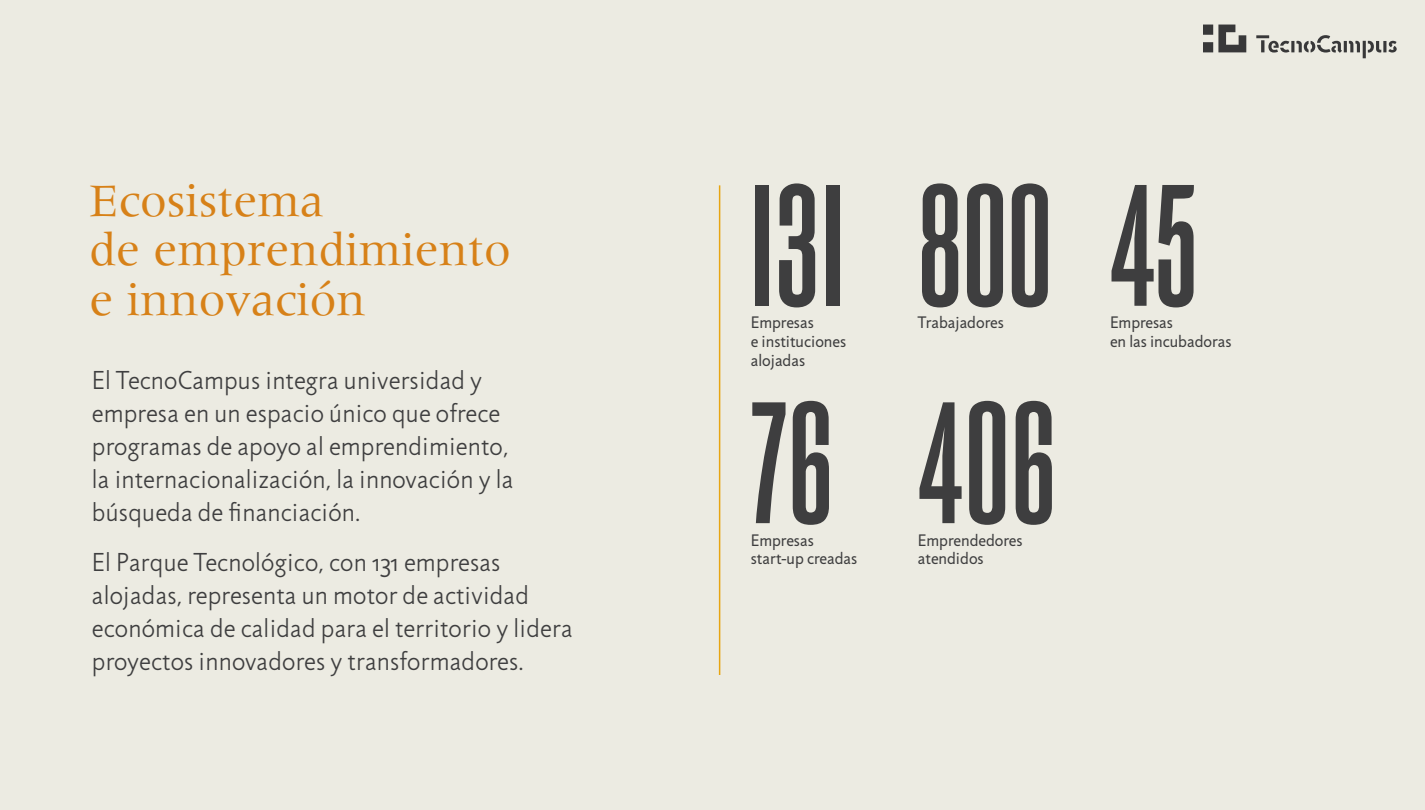
<style>
.page{position:relative;width:1425px;height:810px;background:#ecebe2}
.page>*{position:absolute;margin:0;border:0;box-sizing:border-box;transform-origin:0 0}
.t1{font:168.45px "Sharp Grotesk Sm Bold 10";letter-spacing:.01em;color:#3e3e3f}
.t2{font:48px/49.5px "Meridien LT Std";color:#d78118}
.t3{font:300 26.25px/33px "Jigsaw";letter-spacing:.01em;color:#3e3e3f}
.t4{font:16.88px/18.8px "Jigsaw";color:#3e3e3f}
</style>
<div class="page">
<svg style="left:1256px;top:35px;width:141px;height:23px"></svg>
<svg style="left:1203px;top:25px;width:43px;height:27px"></svg>
<hr style="left:719px;top:185px;width:1px;height:490px;background:#e7a512">
<h2 class="t2" style="left:89px;top:176px;width:423px">Ecosistema<br>de emprendimiento e innovación</h2>
<p class="t3" style="left:92px;top:364px;width:423px">El TecnoCampus integra universidad y empresa en un espacio único que ofrece programas de apoyo al emprendimiento, la internacionalización, la innovación y la búsqueda de financiación.</p>
<p class="t3" style="left:92px;top:546px;width:482px">El Parque Tecnológico, con 131 empresas alojadas, representa un motor de actividad económica de calidad para el territorio y lidera proyectos innovadores y transformadores.</p>
<h1 class="t1" style="left:751px;top:145px;width:448px">I3I 800 45</h1>
<p class="t4" style="left:751px;top:313px;width:97px">Empresas<br>e instituciones alojadas</p>
<h1 class="t1" style="left:751px;top:363px;width:83px">76</h1>
<p class="t4" style="left:751px;top:531px;width:108px">Empresas start-up creadas</p>
<p class="t4" style="left:918px;top:313px;width:87px">Trabajadores</p>
<p class="t4" style="left:1110px;top:313px;width:123px">Empresas<br>en las incubadoras</p>
<h1 class="t1" style="left:918px;top:363px;width:139px">406</h1>
<p class="t4" style="left:918px;top:531px;width:106px">Emprendedores atendidos</p>
</div>
